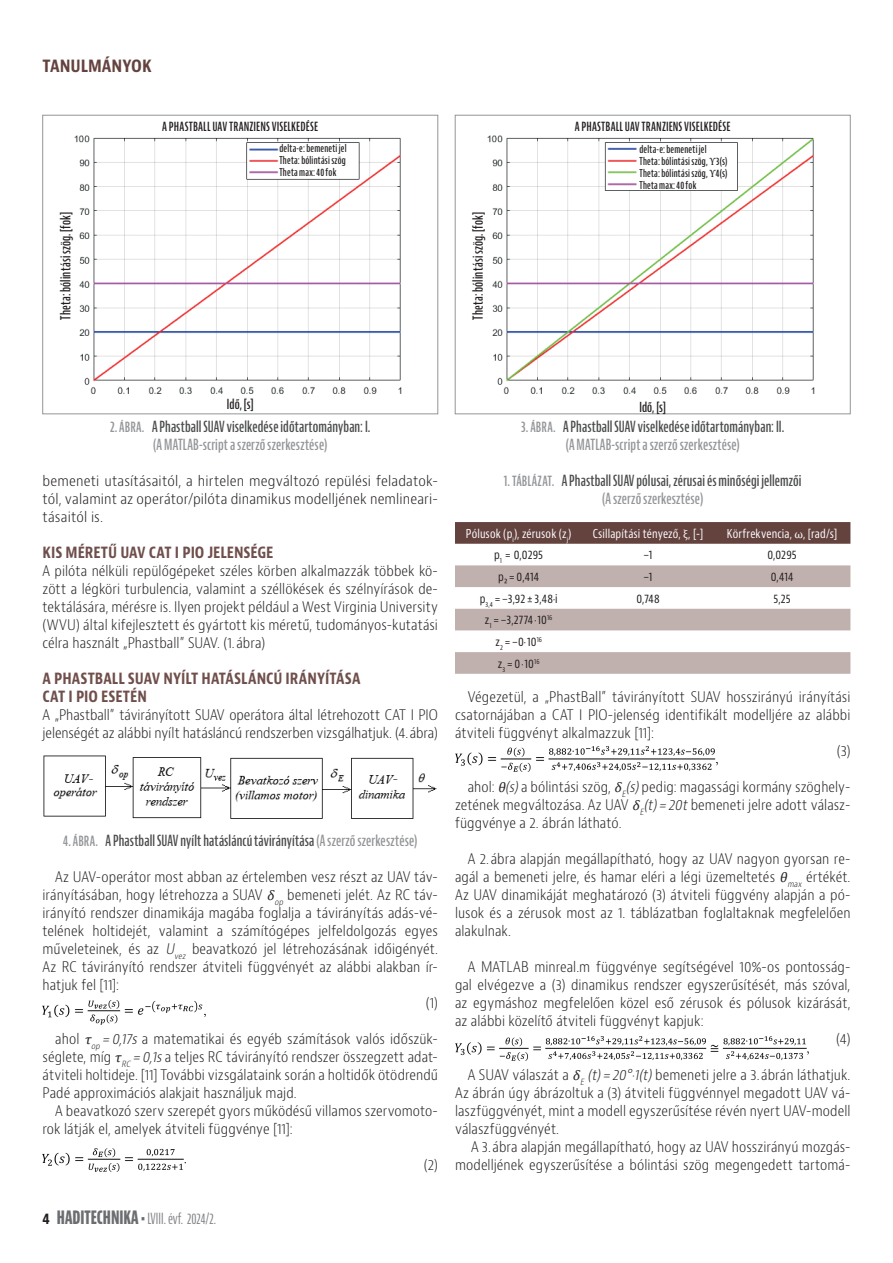
<style>
.page{position:relative;width:893px;height:1263px;background:#fff}
.page>*{position:absolute;margin:0;border:0;box-sizing:border-box;transform-origin:0 0}
.t1{font:700 condensed 18px "Bernino Sans";color:#64433f}
.KÖZCÍM{font:700 condensed 16.5px/18px "Bernino Sans";letter-spacing:-.005em;color:#6f4f4b;scale:.96 1}
.kepala_jobb{font:600 extra-condensed 15px "Bernino Sans";letter-spacing:.01em;color:#4b4c4d}
.kepala_jobb-2{font:600 extra-condensed 15px "Bernino Sans";letter-spacing:.01em;color:#939598}
.t2{font:extra-condensed 15px "Bernino Sans";letter-spacing:-.005em;color:#808285}
.kenyér{font:300 condensed 14.25px/18px "Bernino Sans";letter-spacing:.005em;color:#231f20;text-align:justify;scale:.96 1}
.kenyer_tompa{font:300 condensed 14.25px/18px "Bernino Sans";color:#231f20;text-align:justify;scale:.96 1}
.kenyer_tompa-2{font:300 condensed 14.25px/18px "Bernino Sans";color:#231f20;text-align:justify}
.kepala_bal{font:600 extra-condensed 13.5px "Bernino Sans";letter-spacing:.01em;color:#231f20}
.tablazat{font:condensed 12px "Bernino Sans";letter-spacing:.005em;color:#231f20;scale:.96 1}
.tablazat-2{font:condensed 12px "Bernino Sans";letter-spacing:.01em;color:#fff;scale:.96 1}
.kepala_bal-2{font:600 extra-condensed 10.5px "Bernino Sans";letter-spacing:.02em;color:#231f20}
.s1{font-family:"Cambria Math";font-weight:400;font-stretch:normal}
.s2{color:#939598}
.s3{font-family:"Cambria Math";font-weight:400;font-style:italic;font-stretch:normal}
.s4{font-style:italic}
.s5{font-weight:700;font-stretch:condensed;color:#231f20}
.s6{font-weight:700;font-size:18px;color:#6c6d70}
.s7{font-family:"Cambria Math";font-stretch:normal}
</style>
<div class="page">
<img style="left:43px;top:1000px;width:162px;height:25px">
<img style="left:43px;top:1148px;width:142px;height:23px">
<img style="left:455px;top:746px;width:262px;height:25px">
<img style="left:455px;top:1036px;width:354px;height:24px">
<img style="left:43px;top:755px;width:394px;height:64px">
<img style="left:74px;top:135px;width:328px;height:260px">
<div style="left:43px;top:115px;width:395px;height:299px;border:1px solid #939598"></div>
<img style="left:487px;top:135px;width:328px;height:260px">
<div style="left:455px;top:115px;width:395px;height:299px;border:1px solid #939598"></div>
<svg style="left:455px;top:522px;width:395px;height:22px;background:#664541"></svg>
<svg style="left:455px;top:565px;width:395px;height:65px"></svg>
<svg style="left:455px;top:652px;width:395px;height:22px;background:#c1b2af"></svg>
<p class="t1" style="left:43px;top:54px;width:111px">TANULMÁNYOK</p>
<p class="kepala_bal" style="left:58px;top:320px;width:109px;rotate:-90deg">Theta: bólintási szög. [fok]</p>
<p class="kepala_bal" style="left:162px;top:119px;width:157px">A PHASTBALL UAV TRANZIENS VISELKEDÉSE</p>
<p class="kepala_bal-2" style="left:279px;top:142px;width:69px">delta-e: bemeneti jel</p>
<p class="kepala_bal-2" style="left:279px;top:154px;width:68px">Theta: bólintási szög</p>
<p class="kepala_bal-2" style="left:279px;top:166px;width:58px">Theta max: 40 fok</p>
<p class="kepala_bal" style="left:470px;top:320px;width:109px;rotate:-90deg">Theta: bólintási szög. [fok]</p>
<p class="kepala_bal" style="left:575px;top:119px;width:157px">A PHASTBALL UAV TRANZIENS VISELKEDÉSE</p>
<p class="kepala_bal-2" style="left:639px;top:143px;width:69px">delta-e: bemeneti jel</p>
<p class="kepala_bal-2" style="left:639px;top:155px;width:89px">Theta: bólintási szög, <span class="s1">Υ</span>3(s)</p>
<p class="kepala_bal-2" style="left:639px;top:167px;width:89px">Theta: bólintási szög, <span class="s1">Υ</span>4(s)</p>
<p class="kepala_bal-2" style="left:639px;top:179px;width:58px">Theta max: 40 fok</p>
<p class="kepala_bal" style="left:227px;top:396px;width:28px">Idő, [s]</p>
<p class="kepala_jobb" style="left:110px;top:418px;width:262px"><span class="s2">2. ÁBRA.</span> A Phastball SUAV viselkedése időtartományban: I.</p>
<p class="kepala_jobb-2" style="left:153px;top:436px;width:176px">(A MATLAB-script a szerző szerkesztése)</p>
<p class="kenyer_tompa-2" style="left:43px;top:472px;width:397px">bemeneti utasításaitól, a hirtelen megváltozó repülési feladatok&shy;tól, valamint az operátor/pilóta dinamikus modelljének nemlineari&shy;tásaitól is.</p>
<p class="KÖZCÍM" style="left:43px;top:543px;width:242px">KIS MÉRETŰ UAV CAT I PIO JELENSÉGE</p>
<p class="kenyer_tompa" style="left:43px;top:562px;width:413px">A pilóta nélküli repülőgépeket széles körben alkalmazzák többek kö&shy;zött a légköri turbulencia, valamint a széllökések és szélnyírások de&shy;tektálására, mérésre is. Ilyen projekt például a West Virginia University (WVU) által kifejlesztett és gyártott kis méretű, tudományos-kutatási célra használt „Phastball” SUAV. (1. ábra)</p>
<p class="KÖZCÍM" style="left:43px;top:669px;width:333px">A PHASTBALL SUAV NYÍLT HATÁSLÁNCÚ IRÁNYÍTÁSA<br>CAT I PIO ESETÉN</p>
<p class="kenyer_tompa" style="left:43px;top:706px;width:413px">A „Phastball” távirányított SUAV operátora által létrehozott CAT I PIO jelenségét az alábbi nyílt hatásláncú rendszerben vizsgálhatjuk. (4.ábra)</p>
<p class="kenyér" style="left:89px;top:770px;width:7px">-</p>
<p class="kenyér" style="left:393px;top:770px;width:7px">-</p>
<p class="kepala_jobb" style="left:63px;top:832px;width:356px"><span class="s2">4. ÁBRA.</span> A Phastball SUAV nyílt hatásláncú távirányítása <span class="s2">(A szerző szerkesztése)</span></p>
<p class="kenyér" style="left:43px;top:868px;width:413px;text-indent:13px">Az UAV-operátor most abban az értelemben vesz részt az UAV táv&shy;irányításában, hogy létrehozza a SUAV <span class="s3">δ</span><sub>op</sub> bemeneti jelét. Az RC táv&shy;irányító rendszer dinamikája magába foglalja a távirányítás adás-vé&shy;telének holtidejét, valamint a számítógépes jelfeldolgozás egyes műveleteinek, és az <span class="s4">U</span><sub>vez</sub> beavatkozó jel létrehozásának időigényét.<br>Az RC távirányító rendszer átviteli függvényét az alábbi alakban ír&shy;hatjuk fel [11]:</p>
<p class="kenyer_tompa" style="left:426px;top:994px;width:14px">(1)</p>
<p class="kenyér" style="left:43px;top:1030px;width:413px;text-indent:13px">ahol <span class="s3">τ</span><sub>op</sub><span class="s4">=0,17s</span> a matematikai és egyéb számítások valós időszük&shy;séglete, míg <span class="s3">τ</span><sub>RC</sub><span class="s4">=0,1s</span>a teljes RC távirányító rendszer összegzett adat&shy;átviteli holtideje. [11] További vizsgálataink során a holtidők ötödrendű Padé approximációs alakjait használjuk majd.</p>
<p class="kenyér" style="left:43px;top:1102px;width:413px;text-indent:13px">A beavatkozó szerv szerepét gyors működésű villamos szervomoto&shy;rok látják el, amelyek átviteli függvénye [11]:</p>
<p class="kenyer_tompa" style="left:424px;top:1156px;width:16px">(2)</p>
<p class="t2" style="left:43px;top:1210px;width:175px"><span class="s5">4</span> <span class="s6">HADITECHNIKA •</span>LVIII. évf. 2024/2.</p>
<p class="kepala_bal" style="left:639px;top:399px;width:28px">Idő, [s]</p>
<p class="kepala_jobb" style="left:521px;top:418px;width:265px"><span class="s2">3. ÁBRA.</span> A Phastball SUAV viselkedése időtartományban: II.</p>
<p class="kepala_jobb-2" style="left:566px;top:436px;width:176px">(A MATLAB-script a szerző szerkesztése)</p>
<p class="kepala_jobb" style="left:504px;top:472px;width:299px"><span class="s2">1. TÁBLÁZAT.</span> A Phastball SUAV pólusai, zérusai és minőségi jellemzői</p>
<p class="kepala_jobb-2" style="left:602px;top:490px;width:102px">(A szerző szerkesztése)</p>
<p class="tablazat-2" style="left:466px;top:526px;width:111px">Pólusok (p<sub>i</sub>), zérusok (z<sub>j</sub>)</p>
<p class="tablazat-2" style="left:593px;top:526px;width:117px">Csillapítási tényező, <span class="s7">ξ</span>, [-]</p>
<p class="tablazat-2" style="left:727px;top:526px;width:116px">Körfrekvencia, <span class="s7">ω</span>, [rad/s]</p>
<p class="tablazat" style="left:494px;top:548px;width:52px">p<sub>1</sub> = 0,0295</p>
<p class="tablazat" style="left:644px;top:548px;width:11px">–1</p>
<p class="tablazat" style="left:767px;top:548px;width:32px">0,0295</p>
<p class="tablazat" style="left:498px;top:569px;width:44px">p₂=0,414</p>
<p class="tablazat" style="left:644px;top:569px;width:11px">–1</p>
<p class="tablazat" style="left:771px;top:569px;width:25px">0,414</p>
<p class="tablazat" style="left:480px;top:591px;width:83px">p<sub>3,4</sub> =–3,92±3,48∙i</p>
<p class="tablazat" style="left:636px;top:591px;width:26px">0,748</p>
<p class="tablazat" style="left:773px;top:591px;width:20px">5,25</p>
<p class="tablazat" style="left:485px;top:613px;width:72px">z<sub>1</sub> =–3,2774∙10<sup>16</sup></p>
<p class="tablazat" style="left:495px;top:634px;width:50px">z<sub>2</sub> =–0∙10<sup>16</sup></p>
<p class="tablazat" style="left:498px;top:656px;width:45px">z<sub>3</sub>=0∙10<sup>16</sup></p>
<p class="kenyér" style="left:455px;top:688px;width:413px;text-indent:13px">Végezetül, a „PhastBall” távirányított SUAV hosszirányú irányítási csatornájában a CAT I PIO-jelenség identifikált modelljére az alábbi átviteli függvényt alkalmazzuk [11]:</p>
<p class="kenyer_tompa" style="left:837px;top:742px;width:16px">(3)</p>
<p class="kenyér" style="left:455px;top:778px;width:413px;text-indent:13px">ahol: <span class="s3">θ</span><span class="s4">(s)</span>a bólintási szög, <span class="s3">δ</span><sub>E</sub><span class="s4">(s)</span>pedig: magassági kormány szöghely&shy;zetének megváltozása. Az UAV <span class="s3">δ</span><sub>E</sub><span class="s4">(t)=20t</span>bemeneti jelre adott válasz&shy;függvénye a 2. ábrán látható.</p>
<p class="kenyér" style="left:455px;top:850px;width:413px;text-indent:13px">A 2. ábra alapján megállapítható, hogy az UAV nagyon gyorsan re&shy;agál a bemeneti jelre, és hamar eléri a légi üzemeltetés <span class="s3">θ</span><sub>max</sub> értékét.<br>Az UAV dinamikáját meghatározó (3) átviteli függvény alapján a pó&shy;lusok és a zérusok most az 1. táblázatban foglaltaknak megfelelően alakulnak.</p>
<p class="kenyér" style="left:455px;top:958px;width:413px;text-indent:13px">A MATLAB minreal.m függvénye segítségével 10%-os pontosság&shy;gal elvégezve a (3) dinamikus rendszer egyszerűsítését, más szóval, az egymáshoz megfelelően közel eső zérusok és pólusok kizárását, az alábbi közelítő átviteli függvényt kapjuk:</p>
<p class="kenyer_tompa" style="left:836px;top:1030px;width:16px">(4)</p>
<p class="kenyér" style="left:455px;top:1066px;width:413px;text-indent:13px">A SUAV válaszát a <span class="s3">δ</span><sub>E</sub> <span class="s4">(t)=20°∙1(t)</span>bemeneti jelre a 3. ábrán láthatjuk.<br>Az ábrán úgy ábrázoltuk a (3) átviteli függvénnyel megadott UAV vá&shy;laszfüggvényét, mint a modell egyszerűsítése révén nyert UAV-modell válaszfüggvényét.</p>
<p class="kenyér" style="left:455px;top:1138px;width:413px;text-align:right">A 3. ábra alapján megállapítható, hogy az UAV hosszirányú mozgás&shy;modelljének egyszerűsítése a bólintási szög megengedett tartomá-</p>
</div>
